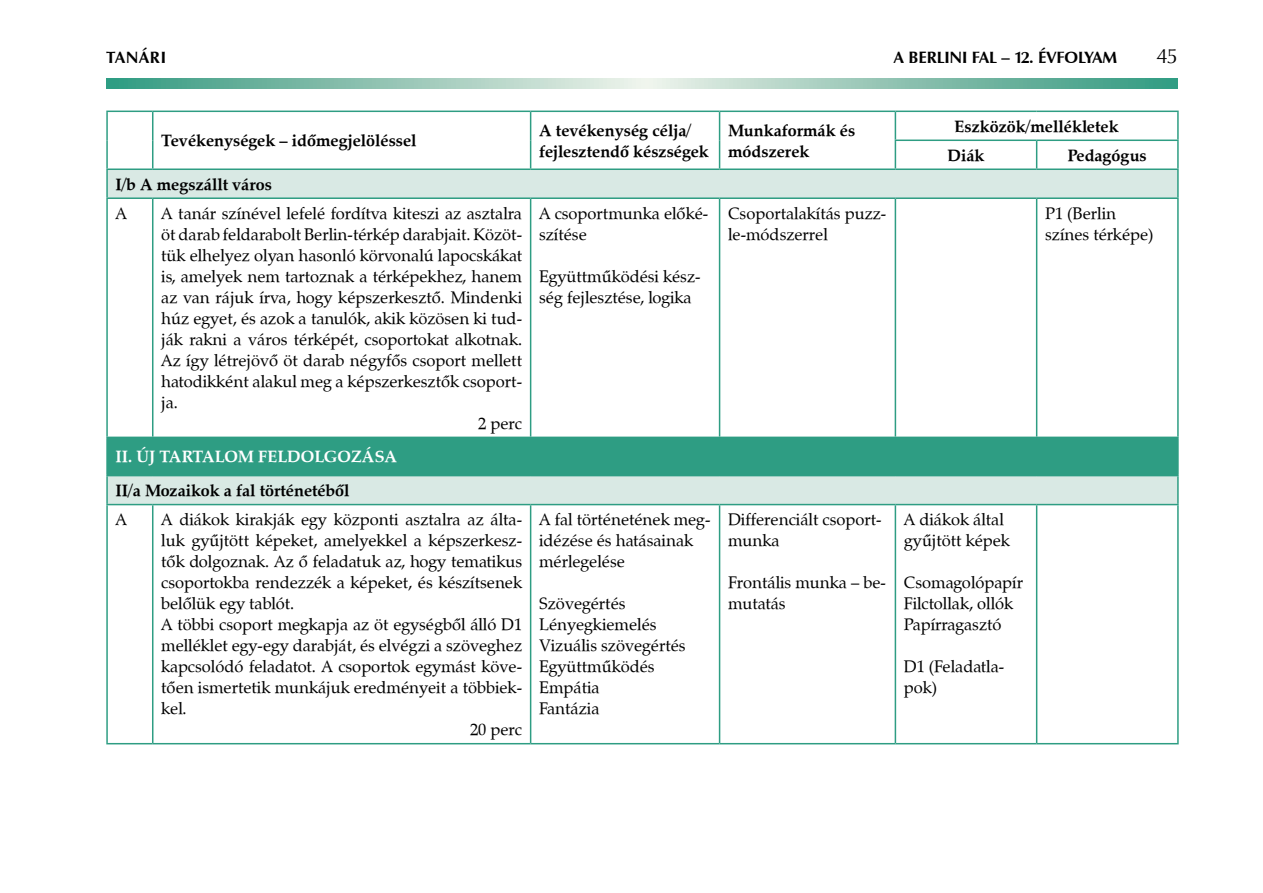
<style>
.page{position:relative;width:1263px;height:893px;background:#fff}
.page>*{position:absolute;margin:0;border:0;box-sizing:border-box;transform-origin:0 0}
.t1{font:21px "Zapf Humanist 601 PFL";color:#000}
.t2{font:16.5px/21px "Zapf Calligraphic 801 PFL";color:#000}
.t3{font:700 16.5px/21px "Zapf Calligraphic 801 PFL";color:#000}
.t4{font:700 16.5px "Zapf Humanist 601 PFL";color:#000}
.t5{font:700 16.5px "Zapf Calligraphic 801 PFL";color:#fff}
</style>
<div class="page">
<svg style="left:106px;top:78px;width:1072px;height:11px;background:#8ec3b2"></svg>
<svg style="left:108px;top:170px;width:1069px;height:334px"></svg>
<div style="left:107px;top:437px;width:1071px;height:39px;background:#2e9d83"></div>
<hr style="left:106px;top:170px;width:2px;height:27px;background:#2e9d83">
<hr style="left:1177px;top:170px;width:2px;height:27px;background:#2e9d83">
<hr style="left:106px;top:197px;width:47px;height:2px;background:#2e9d83">
<hr style="left:106px;top:199px;width:2px;height:238px;background:#2e9d83">
<hr style="left:153px;top:197px;width:378px;height:2px;background:#2e9d83">
<hr style="left:152px;top:199px;width:1px;height:238px;background:#2e9d83">
<hr style="left:531px;top:197px;width:188px;height:2px;background:#2e9d83">
<hr style="left:530px;top:199px;width:1px;height:238px;background:#2e9d83">
<hr style="left:719px;top:197px;width:176px;height:2px;background:#2e9d83">
<hr style="left:719px;top:199px;width:1px;height:238px;background:#2e9d83">
<hr style="left:895px;top:197px;width:142px;height:2px;background:#2e9d83">
<hr style="left:895px;top:199px;width:1px;height:238px;background:#2e9d83">
<hr style="left:1037px;top:197px;width:142px;height:2px;background:#2e9d83">
<hr style="left:1036px;top:199px;width:1px;height:238px;background:#2e9d83">
<hr style="left:1177px;top:199px;width:2px;height:238px;background:#2e9d83">
<hr style="left:106px;top:437px;width:47px;height:1px;background:#2e9d83">
<hr style="left:106px;top:438px;width:2px;height:37px;background:#2e9d83">
<hr style="left:1037px;top:437px;width:142px;height:1px;background:#2e9d83">
<hr style="left:1177px;top:438px;width:2px;height:37px;background:#2e9d83">
<hr style="left:106px;top:475px;width:47px;height:1px;background:#2e9d83">
<hr style="left:106px;top:476px;width:2px;height:28px;background:#2e9d83">
<hr style="left:1037px;top:475px;width:142px;height:1px;background:#2e9d83">
<hr style="left:1177px;top:476px;width:2px;height:28px;background:#2e9d83">
<hr style="left:106px;top:504px;width:47px;height:1px;background:#2e9d83">
<hr style="left:106px;top:505px;width:2px;height:238px;background:#2e9d83">
<hr style="left:153px;top:504px;width:378px;height:1px;background:#2e9d83">
<hr style="left:152px;top:505px;width:1px;height:238px;background:#2e9d83">
<hr style="left:531px;top:504px;width:188px;height:1px;background:#2e9d83">
<hr style="left:530px;top:505px;width:1px;height:238px;background:#2e9d83">
<hr style="left:719px;top:504px;width:176px;height:1px;background:#2e9d83">
<hr style="left:719px;top:505px;width:1px;height:238px;background:#2e9d83">
<hr style="left:895px;top:504px;width:142px;height:1px;background:#2e9d83">
<hr style="left:895px;top:505px;width:1px;height:238px;background:#2e9d83">
<hr style="left:1037px;top:504px;width:142px;height:1px;background:#2e9d83">
<hr style="left:1036px;top:505px;width:1px;height:238px;background:#2e9d83">
<hr style="left:1177px;top:505px;width:2px;height:238px;background:#2e9d83">
<hr style="left:106px;top:743px;width:47px;height:1px;background:#2e9d83">
<hr style="left:153px;top:743px;width:378px;height:1px;background:#2e9d83">
<hr style="left:531px;top:743px;width:188px;height:1px;background:#2e9d83">
<hr style="left:719px;top:743px;width:176px;height:1px;background:#2e9d83">
<hr style="left:895px;top:743px;width:142px;height:1px;background:#2e9d83">
<hr style="left:1037px;top:743px;width:142px;height:1px;background:#2e9d83">
<hr style="left:106px;top:111px;width:47px;height:1px;background:#2e9d83">
<hr style="left:106px;top:112px;width:2px;height:28px;background:#2e9d83">
<hr style="left:153px;top:111px;width:378px;height:1px;background:#2e9d83">
<hr style="left:531px;top:111px;width:188px;height:1px;background:#2e9d83">
<hr style="left:719px;top:111px;width:176px;height:1px;background:#2e9d83">
<hr style="left:106px;top:140px;width:2px;height:28px;background:#2e9d83">
<svg style="left:152px;top:112px;width:1px;height:56px"></svg>
<svg style="left:530px;top:112px;width:1px;height:56px"></svg>
<svg style="left:719px;top:112px;width:1px;height:56px"></svg>
<hr style="left:106px;top:168px;width:47px;height:2px;background:#2e9d83">
<hr style="left:153px;top:168px;width:378px;height:2px;background:#2e9d83">
<hr style="left:531px;top:168px;width:188px;height:2px;background:#2e9d83">
<hr style="left:719px;top:168px;width:176px;height:2px;background:#2e9d83">
<hr style="left:895px;top:111px;width:142px;height:1px;background:#2e9d83">
<hr style="left:1037px;top:111px;width:142px;height:1px;background:#2e9d83">
<hr style="left:1177px;top:112px;width:2px;height:28px;background:#2e9d83">
<hr style="left:895px;top:140px;width:142px;height:1px;background:#2e9d83">
<svg style="left:895px;top:112px;width:1px;height:56px"></svg>
<hr style="left:1037px;top:140px;width:142px;height:1px;background:#2e9d83">
<svg style="left:1036px;top:141px;width:1px;height:27px"></svg>
<hr style="left:1177px;top:141px;width:2px;height:27px;background:#2e9d83">
<hr style="left:895px;top:168px;width:142px;height:2px;background:#2e9d83">
<hr style="left:1037px;top:168px;width:142px;height:2px;background:#2e9d83">
<p class="t4" style="left:106px;top:47px;width:61px">TANÁRI</p>
<p class="t4" style="left:894px;top:47px;width:24px">A BERLINI</p>
<p class="t4" style="left:972px;top:47px;width:9px">FAL</p>
<p class="t4" style="left:1001px;top:47px;width:117px">– 12. ÉVFOLYAM</p>
<p class="t1" style="left:1156px;top:42px;width:23px">45</p>
<p class="t3" style="left:161px;top:130px;width:257px">Tevékenységek – időmegjelöléssel</p>
<p class="t3" style="left:539px;top:119px;width:171px">A tevékenység célja/ fejlesztendő készségek</p>
<p class="t3" style="left:728px;top:119px;width:129px">Munkaformák és módszerek</p>
<p class="t3" style="left:947px;top:112px;width:173px;line-height:29px;text-indent:7px">Eszközök/mellékletek<br>Diák</p>
<p class="t3" style="left:1068px;top:144px;width:80px">Pedagógus</p>
<p class="t3" style="left:116px;top:173px;width:158px">I/b A megszállt város</p>
<p class="t2" style="left:116px;top:203px;width:13px">A</p>
<p class="t2" style="left:161px;top:203px;width:362px">A tanár színével lefelé fordítva kiteszi az asztalra</p>
<p class="t2" style="left:161px;top:224px;width:362px">öt darab feldarabolt Berlin-térkép darabjait. Közöt-</p>
<p class="t2" style="left:161px;top:245px;width:362px">tük elhelyez olyan hasonló körvonalú lapocskákat</p>
<p class="t2" style="left:161px;top:266px;width:362px">is, amelyek nem tartoznak a térképekhez, hanem</p>
<p class="t2" style="left:161px;top:287px;width:362px">az van rájuk írva, hogy képszerkesztő. Mindenki</p>
<p class="t2" style="left:161px;top:308px;width:362px">húz egyet, és azok a tanulók, akik közösen ki tud-</p>
<p class="t2" style="left:161px;top:329px;width:362px">ják rakni a város térképét, csoportokat alkotnak.</p>
<p class="t2" style="left:161px;top:350px;width:362px">Az így létrejövő öt darab négyfős csoport mellett</p>
<p class="t2" style="left:161px;top:371px;width:362px">hatodikként alakul meg a képszerkesztők csoport-</p>
<p class="t2" style="left:161px;top:392px;width:18px">ja.</p>
<p class="t2" style="left:478px;top:413px;width:45px">2 perc</p>
<p class="t5" style="left:116px;top:447px;width:57px">II. Új tartalom</p>
<p class="t5" style="left:258px;top:447px;width:92px">feldolgozása</p>
<p class="t3" style="left:116px;top:480px;width:236px">II/a Mozaikok a fal történetéből</p>
<p class="t2" style="left:116px;top:509px;width:13px">A</p>
<p class="t2" style="left:161px;top:509px;width:362px">A diákok kirakják egy központi asztalra az álta-</p>
<p class="t2" style="left:161px;top:530px;width:362px">luk gyűjtött képeket, amelyekkel a képszerkesz-</p>
<p class="t2" style="left:161px;top:551px;width:362px">tők dolgoznak. Az ő feladatuk az, hogy tematikus</p>
<p class="t2" style="left:161px;top:572px;width:362px">csoportokba rendezzék a képeket, és készítsenek</p>
<p class="t2" style="left:161px;top:593px;width:135px">belőlük egy tablót.</p>
<p class="t2" style="left:161px;top:614px;width:362px">A többi csoport megkapja az öt egységből álló D1</p>
<p class="t2" style="left:161px;top:635px;width:362px">melléklet egy-egy darabját, és elvégzi a szöveghez</p>
<p class="t2" style="left:161px;top:656px;width:362px">kapcsolódó feladatot. A csoportok egymást köve-</p>
<p class="t2" style="left:161px;top:677px;width:362px">tően ismertetik munkájuk eredményeit a többiek-</p>
<p class="t2" style="left:161px;top:698px;width:27px">kel.</p>
<p class="t2" style="left:470px;top:719px;width:53px">20 perc</p>
<p class="t2" style="left:539px;top:203px;width:171px">A csoportmunka előké&shy;szítése</p>
<p class="t2" style="left:539px;top:266px;width:163px">Együttműködési kész&shy;ség fejlesztése, logika</p>
<p class="t2" style="left:539px;top:509px;width:173px">A fal történetének meg&shy;idézése és hatásainak mérlegelése</p>
<p class="t2" style="left:539px;top:593px;width:148px">Szövegértés<br>Lényegkiemelés<br>Vizuális szövegértés<br>Együttműködés<br>Empátia<br>Fantázia</p>
<p class="t2" style="left:728px;top:203px;width:160px">Csoportalakítás puzz&shy;le-módszerrel</p>
<p class="t2" style="left:1045px;top:203px;width:110px">P1 (Berlin színes térképe)</p>
<p class="t2" style="left:728px;top:509px;width:155px">Differenciált csoport&shy;munka</p>
<p class="t2" style="left:728px;top:572px;width:159px">Frontális munka – be&shy;mutatás</p>
<p class="t2" style="left:904px;top:509px;width:108px">A diákok által gyűjtött képek</p>
<p class="t2" style="left:904px;top:572px;width:121px">Csomagolópapír<br>Filctollak, ollók<br>Papírragasztó</p>
<p class="t2" style="left:904px;top:656px;width:102px">D1 (Feladatla&shy;pok)</p>
</div>
